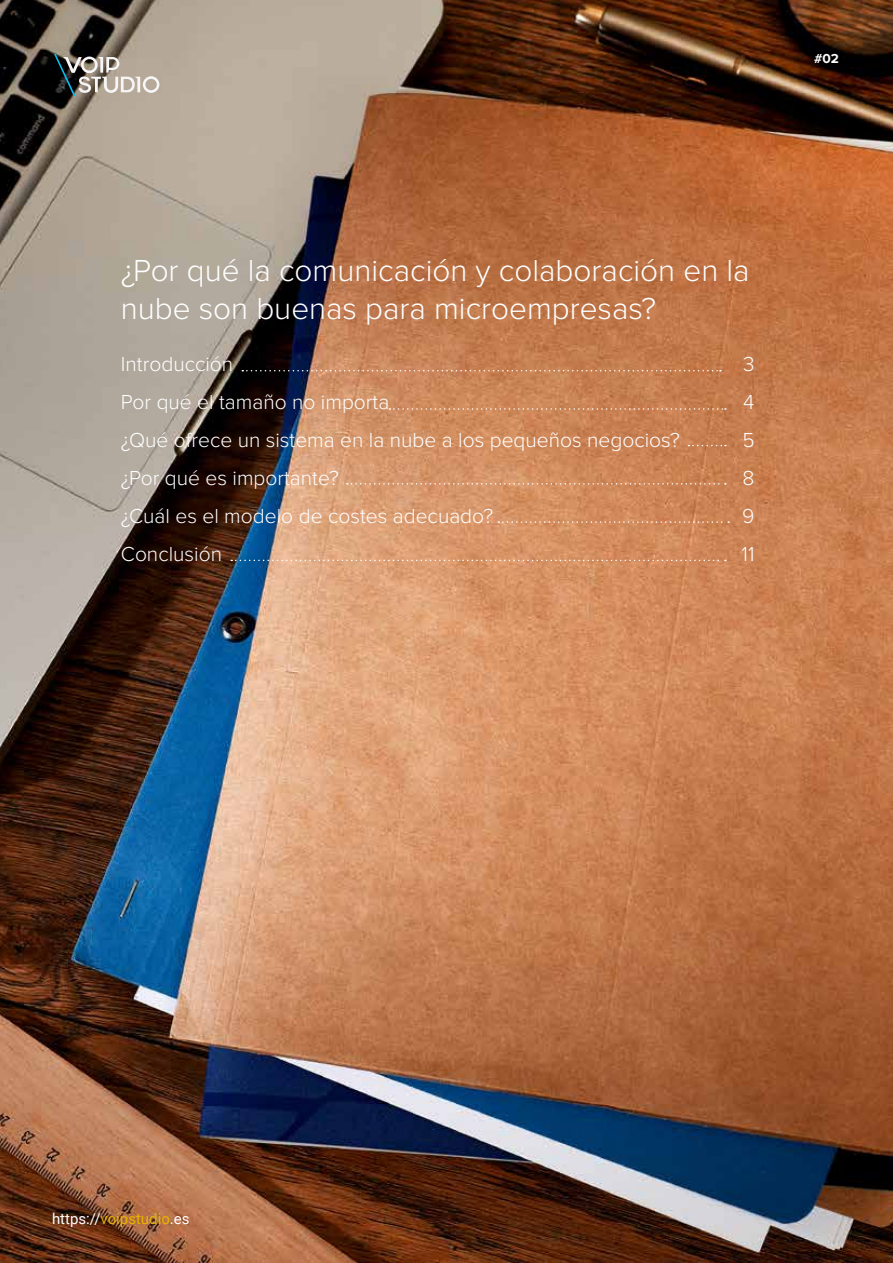
<style>
.page{position:relative;width:893px;height:1263px;background:#fff}
.page>*{position:absolute;margin:0;border:0;box-sizing:border-box;transform-origin:0 0}
.t1{font:300 31.5px/37.8px "Proxima Nova";color:#fff}
.t2{font:300 21px/38px "Proxima Nova";color:#fff}
.t3{font:15px "Roboto";color:#fff}
.t4{font:700 13.5px "Proxima Nova";color:#fff}
.s1{color:#e9b400}
</style>
<div class="page">
<img style="left:0;top:0;width:893px;height:1263px">
<svg style="left:54px;top:54px;width:105px;height:42px;background:#928d84"></svg>
<svg style="left:242px;top:370px;width:479px;height:1px"></svg>
<svg style="left:389px;top:408px;width:337px;height:2px"></svg>
<svg style="left:688px;top:445px;width:38px;height:1px"></svg>
<svg style="left:347px;top:483px;width:379px;height:2px"></svg>
<svg style="left:498px;top:521px;width:231px;height:2px"></svg>
<svg style="left:231px;top:560px;width:495px;height:1px"></svg>
<p class="t4" style="left:814px;top:51px;width:26px">#02</p>
<h1 class="t1" style="left:121px;top:252px;width:630px">¿Por qué la comunicación y colaboración en la nube son buenas para microempresas?</h1>
<p class="t2" style="left:121px;top:346px;width:560px">Introducción<br>Por qué el tamaño no importa<br>¿Qué ofrece un sistema en la nube a los pequeños negocios? ¿Por qué es importante?<br>¿Cuál es el modelo de costes adecuado?<br>Conclusión</p>
<p class="t2" style="left:742px;top:346px;width:14px;text-align:justify">3<br>4<br>5<br>8<br>9<br>11</p>
<p class="t3" style="left:52px;top:1208px;width:139px">https://<span class="s1">voipstudio</span>.es</p>
</div>
